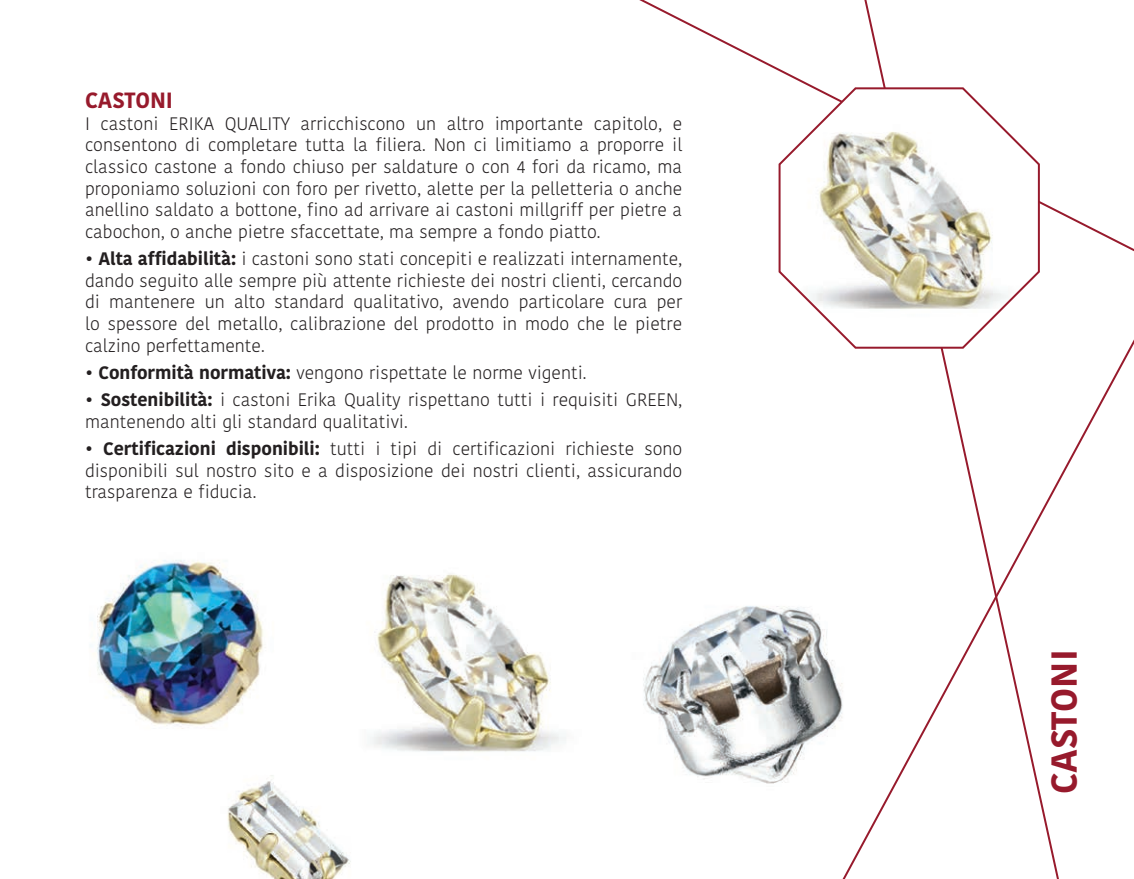
<style>
.page{position:relative;width:1134px;height:879px;background:#fff}
.page>*{position:absolute;margin:0;border:0;box-sizing:border-box;transform-origin:0 0}
.t1{font:700 36px "Kohinoor Telugu";color:#971a2c}
.t2{font:700 22px "Kohinoor Telugu";color:#971a2c}
.t3{font:300 18px/21.6px "Kohinoor Telugu";color:#231f20;text-align:justify}
.s1{font-weight:700}
</style>
<div class="page">
<img style="left:90px;top:560px;width:695px;height:319px">
<svg style="left:785px;top:69px;width:349px;height:810px"></svg>
<svg style="left:778px;top:85px;width:263px;height:265px"></svg>
<p class="t2" style="left:85px;top:88px;width:90px">CASTONI</p>
<p class="t3" style="left:85px;top:113px;width:599px">I castoni ERIKA QUALITY arricchiscono un altro importante capitolo, e consentono di completare tutta la filiera. Non ci limitiamo a proporre il classico castone a fondo chiuso per saldature o con 4 fori da ricamo, ma proponiamo soluzioni con foro per rivetto, alette per la pelletteria o anche anellino saldato a bottone, fino ad arrivare ai castoni millgriff per pietre a cabochon, o anche pietre sfaccettate, ma sempre a fondo piatto.</p>
<p class="t3" style="left:85px;top:248px;width:599px"><span class="s1">• Alta affidabilità:</span> i castoni sono stati concepiti e realizzati internamente, dando seguito alle sempre più attente richieste dei nostri clienti, cercando di mantenere un alto standard qualitativo, avendo particolare cura per lo spessore del metallo, calibrazione del prodotto in modo che le pietre calzino perfettamente.</p>
<p class="t3" style="left:85px;top:362px;width:503px"><span class="s1">• Conformità normativa:</span> vengono rispettate le norme vigenti.</p>
<p class="t3" style="left:85px;top:389px;width:599px"><span class="s1">• Sostenibilità:</span> i castoni Erika Quality rispettano tutti i requisiti GREEN, mantenendo alti gli standard qualitativi.</p>
<p class="t3" style="left:85px;top:438px;width:599px">• <span class="s1">Certificazioni disponibili:</span> tutti i tipi di certificazioni richieste sono disponibili sul nostro sito e a disposizione dei nostri clienti, assicurando trasparenza e fiducia.</p>
<h1 class="t1" style="left:1043px;top:794px;width:146px;rotate:-90deg">CASTONI</h1>
</div>
